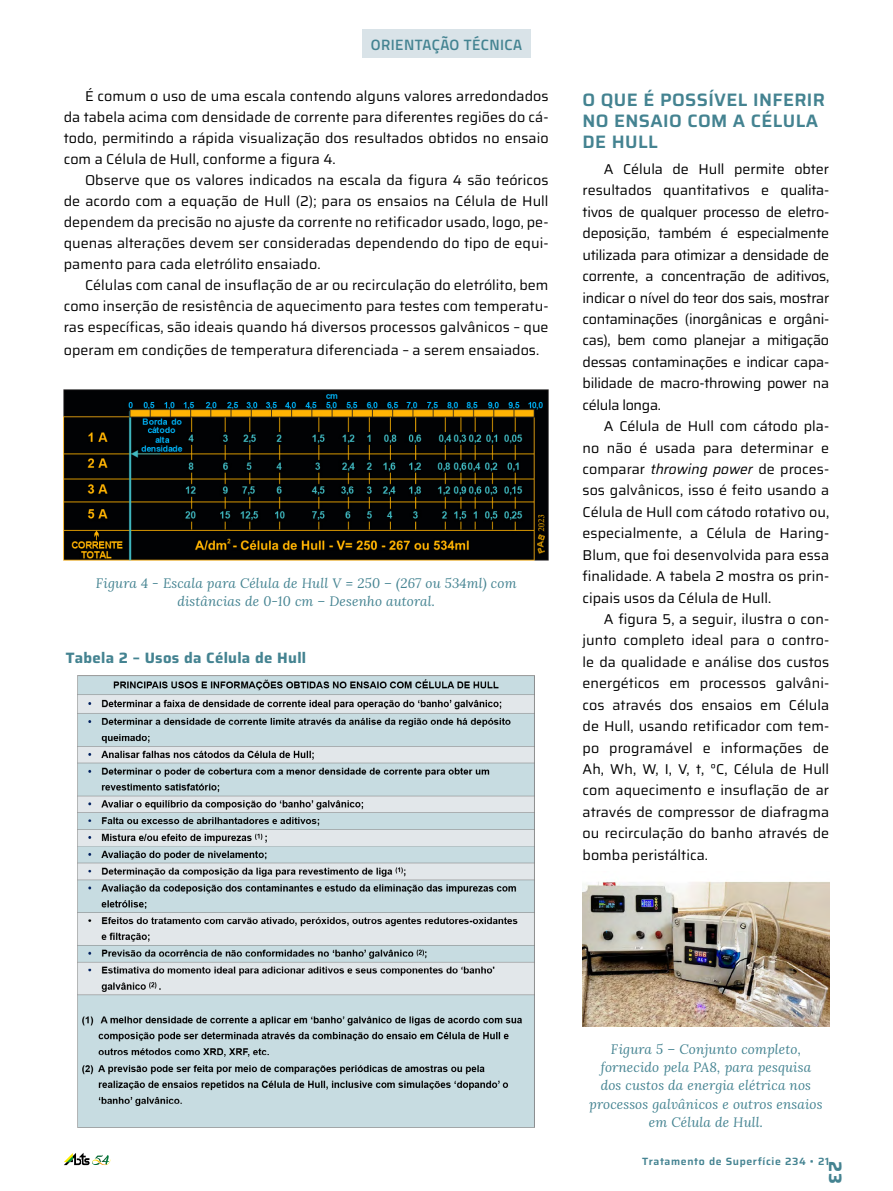
<style>
.page{position:relative;width:893px;height:1191px;background:#fff}
.page>*{position:absolute;margin:0;border:0;box-sizing:border-box;transform-origin:0 0}
.t1{font:600 18px/21.5px "Saira";letter-spacing:.02em;color:#448391}
.t2{font:700 18px "Saira";color:#448391}
.t3{font:700 15px "Saira";letter-spacing:.02em;color:#448391}
.t4{font:600 15px "Titillium";letter-spacing:.03em;color:#448391}
.t5{font:14.25px/21.5px "Saira";letter-spacing:.005em;color:#000;text-align:justify}
.t6{font:italic 13.5px/18.5px "Lora";letter-spacing:.01em;color:#448391;text-align:center}
.t7{font:600 10.5px "Saira";letter-spacing:.06em;color:#448391}
.s1{font-style:italic}
</style>
<div class="page">
<div style="left:362px;top:30px;width:169px;height:28px;background:#d9e3e8"></div>
<img style="left:583px;top:881px;width:246px;height:145px">
<img style="left:78px;top:675px;width:457px;height:452px">
<img style="left:64px;top:390px;width:485px;height:170px">
<svg style="left:64px;top:1152px;width:46px;height:13px"></svg>
<p class="t4" style="left:371px;top:33px;width:153px">ORIENTAÇÃO TÉCNICA</p>
<p class="t5" style="left:64px;top:85px;width:486px;line-height:21px;text-indent:21px">É comum o uso de uma escala contendo alguns valores arredondados da tabela acima com densidade de corrente para diferentes regiões do cá&shy;todo, permitindo a rápida visualização dos resultados obtidos no ensaio com a Célula de Hull, conforme a figura 4.</p>
<p class="t5" style="left:64px;top:169px;width:486px;line-height:21px;text-indent:21px">Observe que os valores indicados na escala da figura 4 são teóricos de acordo com a equação de Hull (2); para os ensaios na Célula de Hull dependem da precisão no ajuste da corrente no retificador usado, logo, pe&shy;quenas alterações devem ser consideradas dependendo do tipo de equi&shy;pamento para cada eletrólito ensaiado.</p>
<p class="t5" style="left:64px;top:274px;width:486px;line-height:21px;text-indent:21px">Células com canal de insuflação de ar ou recirculação do eletrólito, bem como inserção de resistência de aquecimento para testes com temperatu&shy;ras específicas, são ideais quando há diversos processos galvânicos – que</p>
<p class="t5" style="left:64px;top:339px;width:477px">operam em condições de temperatura diferenciada – a serem ensaiados.</p>
<p class="t6" style="left:96px;top:574px;width:422px;line-height:18px">Figura 4 - Escala para Célula de Hull V = 250 – (267 ou 534ml) com distâncias de 0-10 cm – Desenho autoral.</p>
<p class="t3" style="left:66px;top:645px;width:242px">Tabela 2 – Usos da Célula de Hull</p>
<p class="t1" style="left:583px;top:88px;width:244px">O QUE É POSSÍVEL INFERIR<br>NO ENSAIO COM A CÉLULA<br>DE HULL</p>
<p class="t5" style="left:583px;top:158px;width:248px;text-indent:21px">A Célula de Hull permite obter resultados quantitativos e qualita&shy;tivos de qualquer processo de eletro&shy;deposição, também é especialmente utilizada para otimizar a densidade de corrente, a concentração de aditivos, indicar o nível do teor dos sais, mostrar contaminações (inorgânicas e orgâni&shy;cas), bem como planejar a mitigação dessas contaminações e indicar capa&shy;bilidade de macro-throwing power na célula longa.</p>
<p class="t5" style="left:583px;top:415px;width:248px;text-indent:21px">A Célula de Hull com cátodo pla&shy;no não é usada para determinar e comparar <span class="s1">throwing power</span> de proces&shy;sos galvânicos, isso é feito usando a Célula de Hull com cátodo rotativo ou, especialmente, a Célula de Haring-Blum, que foi desenvolvida para essa finalidade. A tabela 2 mostra os prin&shy;cipais usos da Célula de Hull.</p>
<p class="t5" style="left:583px;top:608px;width:248px;text-indent:21px">A figura 5, a seguir, ilustra o con&shy;junto completo ideal para o contro&shy;le da qualidade e análise dos custos energéticos em processos galvâni&shy;cos através dos ensaios em Célula de Hull, usando retificador com tem&shy;po programável e informações de Ah, Wh, W, I, V, t, °C, Célula de Hull com aquecimento e insuflação de ar através de compressor de diafragma ou recirculação do banho através de bomba peristáltica.</p>
<p class="t6" style="left:589px;top:1039px;width:235px">Figura 5 – Conjunto completo, fornecido pela PA8, para pesquisa dos custos da energia elétrica nos processos galvânicos e outros ensaios em Célula de Hull.</p>
<p class="t7" style="left:642px;top:1152px;width:189px">Tratamento de Superfície 234 • 21</p>
<p class="t2" style="left:850px;top:1161px;width:24px;rotate:90deg">23</p>
</div>
